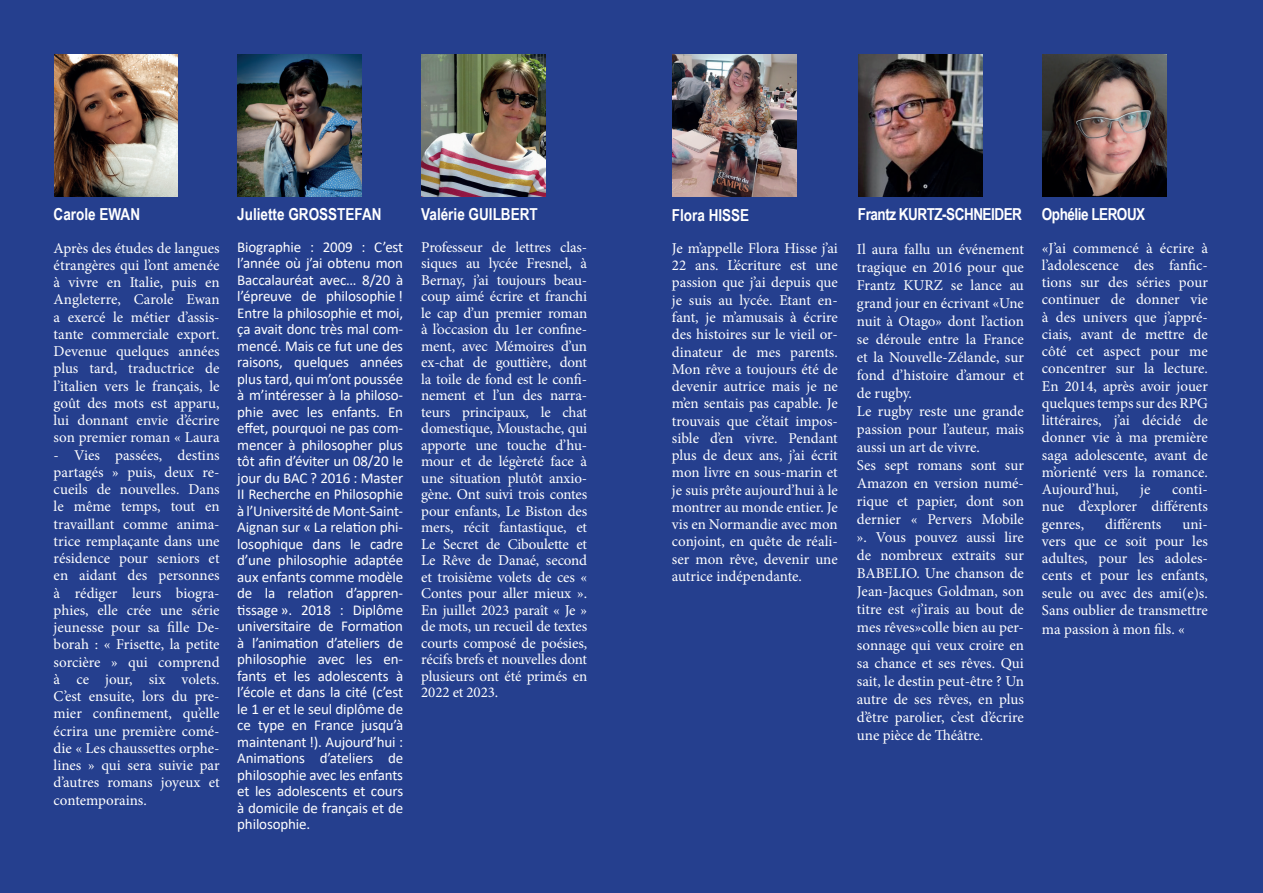
<style>
.page{position:relative;width:1263px;height:893px;background:#253f8e}
.page>*{position:absolute;margin:0;border:0;box-sizing:border-box;transform-origin:0 0}
.t1{font:700 16.5px "Arial Narrow";color:#fff}
.t2{font:700 16.5px "Arial Narrow";letter-spacing:-.03em;color:#fff}
.t3{font:15px/17.2px "Minion Pro";color:#fff;text-align:justify}
.t4{font:15px/16.5px "Calibri";letter-spacing:-.01em;color:#fff;text-align:justify}
</style>
<div class="page">
<img style="left:54px;top:54px;width:124px;height:143px">
<img style="left:238px;top:54px;width:123px;height:143px">
<img style="left:422px;top:54px;width:123px;height:143px">
<img style="left:672px;top:54px;width:124px;height:143px">
<img style="left:858px;top:54px;width:124px;height:143px">
<img style="left:1042px;top:54px;width:124px;height:143px">
<p class="t1" style="left:54px;top:202px;width:88px">Carole EWAN</p>
<p class="t3" style="left:54px;top:239px;width:167px">Après des études de langues étrangères qui l’ont amenée à vivre en Italie, puis en Angleterre, Carole Ewan a exercé le métier d’assis&shy;tante commerciale export.<br>Devenue quelques années plus tard, traductrice de l’italien vers le français, le goût des mots est apparu, lui donnant envie d’écrire son premier roman « Laura</p>
<p class="t3" style="left:54px;top:446px;width:167px">- Vies passées, destins partagés » puis, deux re&shy;cueils de nouvelles. Dans le même temps, tout en travaillant comme anima&shy;trice remplaçante dans une résidence pour seniors et en aidant des personnes à rédiger leurs biogra&shy;phies, elle crée une série jeunesse pour sa fille De&shy;borah : « Frisette, la petite sorcière » qui comprend à ce jour, six volets.<br>C’est ensuite, lors du pre&shy;mier confinement, qu’elle écrira une première comé&shy;die « Les chaussettes orphe&shy;lines » qui sera suivie par d’autres romans joyeux et contemporains.</p>
<p class="t1" style="left:237px;top:202px;width:146px">Juliette GROSSTEFAN</p>
<p class="t4" style="left:237px;top:238px;width:167px">Biographie : 2009 : C’est l’année où j’ai obtenu mon Baccalauréat avec… 8/20 à l’épreuve de philosophie !<br>Entre la philosophie et moi, ça avait donc très mal com&shy;mencé. Mais ce fut une des raisons, quelques années plus tard, qui m’ont poussée à m’intéresser à la philoso&shy;phie avec les enfants. En effet, pourquoi ne pas com&shy;mencer à philosopher plus tôt afin d’éviter un 08/20 le jour du BAC ? 2016 : Master II Recherche en Philosophie à l’Université de Mont-Saint-Aignan sur « La relation phi&shy;losophique dans le cadre d’une philosophie adaptée aux enfants comme modèle de la relation d’appren&shy;tissage ». 2018 : Diplôme universitaire de Formation à l’animation d’ateliers de philosophie avec les en&shy;fants et les adolescents à l’école et dans la cité (c’est le 1 er et le seul diplôme de ce type en France jusqu’à maintenant !). Aujourd’hui :<br>Animations d’ateliers de philosophie avec les enfants et les adolescents et cours à domicile de français et de philosophie.</p>
<p class="t1" style="left:421px;top:202px;width:118px">Valérie GUILBERT</p>
<p class="t3" style="left:421px;top:239px;width:167px;line-height:16.5px">Professeur de lettres clas&shy;siques au lycée Fresnel, à Bernay, j’ai toujours beau&shy;coup aimé écrire et franchi le cap d’un premier roman à l’occasion du 1er confine&shy;ment, avec Mémoires d’un ex-chat de gouttière, dont la toile de fond est le confi&shy;nement et l’un des narra&shy;teurs principaux, le chat domestique, Moustache, qui apporte une touche d’hu&shy;mour et de légèreté face à une situation plutôt anxio&shy;gène. Ont suivi trois contes pour enfants, Le Biston des mers, récit fantastique, et Le Secret de Ciboulette et Le Rêve de Danaé, second et troisième volets de ces « Contes pour aller mieux ».<br>En juillet 2023 paraît « Je » de mots, un recueil de textes courts composé de poésies, récifs brefs et nouvelles dont plusieurs ont été primés en 2022 et 2023.</p>
<p class="t1" style="left:672px;top:202px;width:79px">Flora HISSE</p>
<p class="t3" style="left:672px;top:240px;width:167px">Je m’appelle Flora Hisse j’ai 22 ans. L’écriture est une passion que j’ai depuis que je suis au lycée. Etant en&shy;fant, je m’amusais à écrire des histoires sur le vieil or&shy;dinateur de mes parents.<br>Mon rêve a toujours été de devenir autrice mais je ne m’en sentais pas capable. Je trouvais que c’était impos&shy;sible d’en vivre. Pendant plus de deux ans, j’ai écrit mon livre en sous-marin et je suis prête aujourd’hui à le montrer au monde entier. Je vis en Normandie avec mon conjoint, en quête de réali&shy;ser mon rêve, devenir une autrice indépendante.</p>
<p class="t2" style="left:858px;top:202px;width:289px">Frantz KURTZ-SCHNEIDER Ophélie LEROUX</p>
<p class="t3" style="left:1042px;top:239px;width:167px">«J’ai commencé à écrire à l’adolescence des fanfic&shy;tions sur des séries pour continuer de donner vie à des univers que j’appré&shy;ciais, avant de mettre de côté cet aspect pour me concentrer sur la lecture.<br>En 2014, après avoir jouer quelques temps sur des RPG littéraires, j’ai décidé de donner vie à ma première saga adolescente, avant de m’orienté vers la romance.<br>Aujourd’hui,</p>
<p class="t3" style="left:857px;top:241px;width:169px;line-height:18px;text-align:left">Il aura fallu un événement tragique en 2016 pour que<br>Frantz KURZ se lance au grand jour en écrivant «Une nuit à Otago» dont l’action se déroule entre la France et la Nouvelle-Zélande, sur fond d’histoire d’amour et de rugby.<br>Le rugby reste une grande passion pour l’auteur, mais aussi un art de vivre.<br>Ses sept romans sont sur<br>Amazon en version numé&shy;rique et papier, dont son dernier « Pervers Mobile ». Vous pouvez aussi lire de nombreux extraits sur<br>BABELIO. Une chanson de<br>Jean-Jacques Goldman, son titre est «j’irais au bout de mes rêves»colle bien au per&shy;sonnage qui veux croire en sa chance et ses rêves. Qui sait, le destin peut-être ? Un autre de ses rêves, en plus d’être parolier, c’est d’écrire une pièce de Théâtre.</p>
<p class="t3" style="left:1042px;top:481px;width:167px;text-indent:130px">conti&shy;nue d’explorer différents genres,</p>
<p class="t3" style="left:1140px;top:481px;width:12px">je</p>
<p class="t3" style="left:1105px;top:515px;width:58px">différents</p>
<p class="t3" style="left:1042px;top:515px;width:167px;text-indent:140px">uni&shy;vers que ce soit pour les adultes, pour les adoles&shy;cents et pour les enfants, seule ou avec des ami(e)s.<br>Sans oublier de transmettre</p>
<p class="t3" style="left:1042px;top:620px;width:144px">ma passion à mon fils. «</p>
</div>
